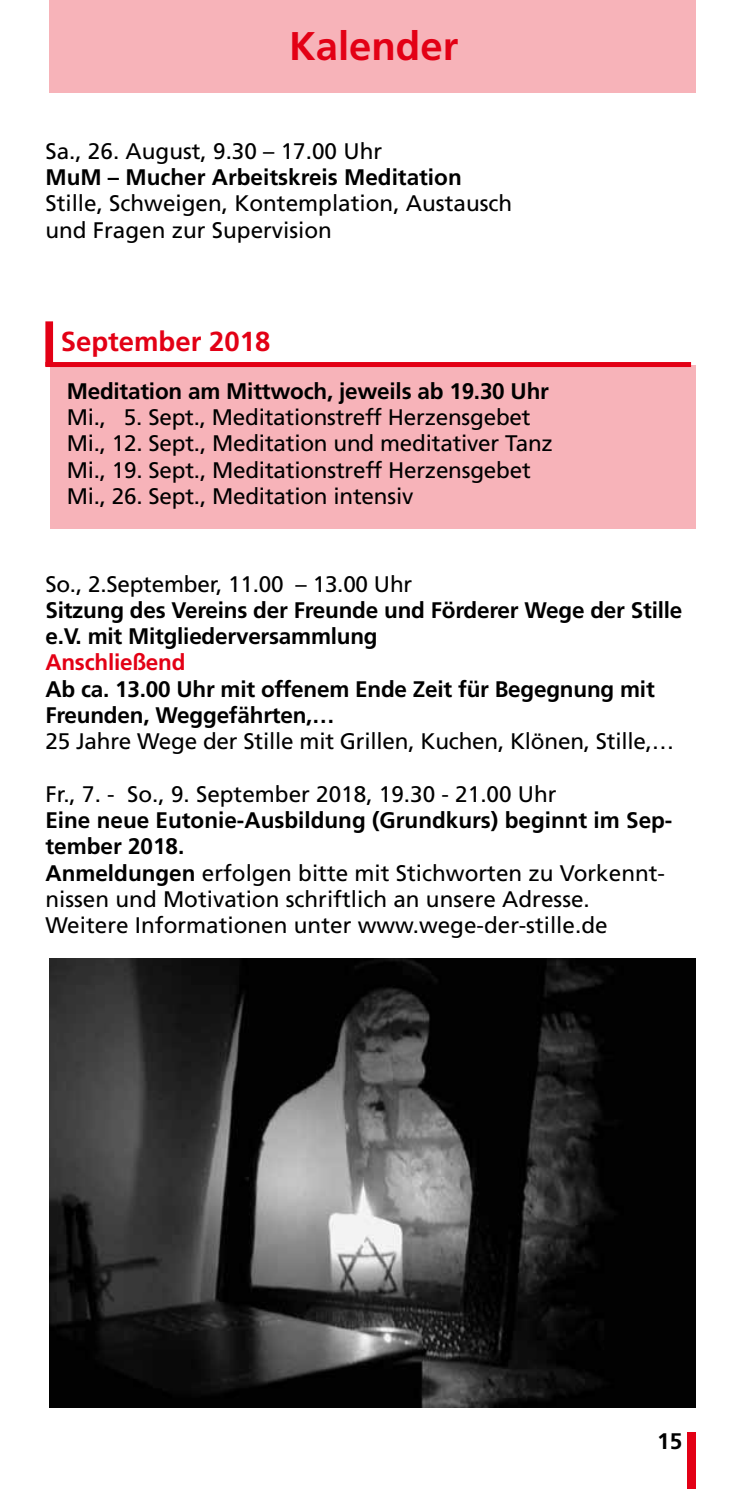
<style>
.page{position:relative;width:745px;height:1489px;background:#fff}
.page>*{position:absolute;margin:0;border:0;box-sizing:border-box;transform-origin:0 0}
.t1{font:700 40px "Frutiger LT";color:#e30015}
.t2{font:700 27.5px "Frutiger LT";color:#e30015}
.t3{font:22.5px/26.2px "Frutiger LT";color:#000}
.t4{font:700 22.5px/26.2px "Frutiger LT";letter-spacing:-.01em;color:#000}
.t5{font:700 22.5px "Frutiger LT";letter-spacing:-.01em;color:#e30015}
.s1{font-weight:700}
</style>
<div class="page">
<div style="left:686px;top:1431px;width:8px;height:57px;background:#e30015"></div>
<div style="left:50px;top:365px;width:644px;height:163px;background:#f7b3b9"></div>
<div style="left:45px;top:362px;width:645px;height:5px;background:#e30015"></div>
<div style="left:45px;top:321px;width:8px;height:45px;background:#e30015"></div>
<div style="left:50px;top:0;width:644px;height:92px;background:#f7b3b9"></div>
<img style="left:50px;top:958px;width:644px;height:449px">
<h1 class="t1" style="left:289px;top:23px;width:170px">Kalender</h1>
<h1 class="t1" style="left:285px;top:24px;width:175px">Hinweise</h1>
<p class="t3" style="left:45px;top:138px;width:338px">Sa., 26. August, 9.30 – 17.00 Uhr</p>
<p class="t4" style="left:45px;top:164px;width:417px">MuM – Mucher Arbeitskreis Meditation</p>
<p class="t3" style="left:45px;top:190px;width:468px">Stille, Schweigen, Kontemplation, Austausch und Fragen zur Supervision</p>
<p class="t2" style="left:61px;top:325px;width:211px">September 2018</p>
<p class="t4" style="left:67px;top:378px;width:483px">Meditation am Mittwoch, jeweils ab 19.30 Uhr</p>
<p class="t3" style="left:67px;top:404px;width:487px">Mi., 5. Sept., Meditationstreff Herzensgebet Mi., 12. Sept., Meditation und meditativer Tanz Mi., 19. Sept., Meditationstreff Herzensgebet Mi., 26. Sept., Meditation intensiv</p>
<p class="t3" style="left:45px;top:570px;width:368px">So., 2.September, 11.00 – 13.00 Uhr</p>
<p class="t4" style="left:45px;top:597px;width:638px">Sitzung des Vereins der Freunde und Förderer Wege der Stille e.V. mit Mitgliederversammlung</p>
<p class="t5" style="left:45px;top:649px;width:142px">Anschließend</p>
<p class="t4" style="left:45px;top:675px;width:610px">Ab ca. 13.00 Uhr mit offenem Ende Zeit für Begegnung mit<br>Freunden, Weggefährten,…</p>
<p class="t3" style="left:45px;top:728px;width:630px">25 Jahre Wege der Stille mit Grillen, Kuchen, Klönen, Stille,…</p>
<p class="t3" style="left:45px;top:780px;width:512px">Fr., 7. - So., 9. September 2018, 19.30 - 21.00 Uhr</p>
<p class="t3" style="left:45px;top:807px;width:628px"><span class="s1">Eine neue Eutonie-Ausbildung (Grundkurs) beginnt im Sep&shy;tember 2018.<br>Anmeldungen</span> erfolgen bitte mit Stichworten zu Vorkennt&shy;nissen und Motivation schriftlich an unsere Adresse.<br>Weitere Informationen unter www.wege-der-stille.de</p>
<p class="t4" style="left:656px;top:1428px;width:27px">15</p>
</div>
